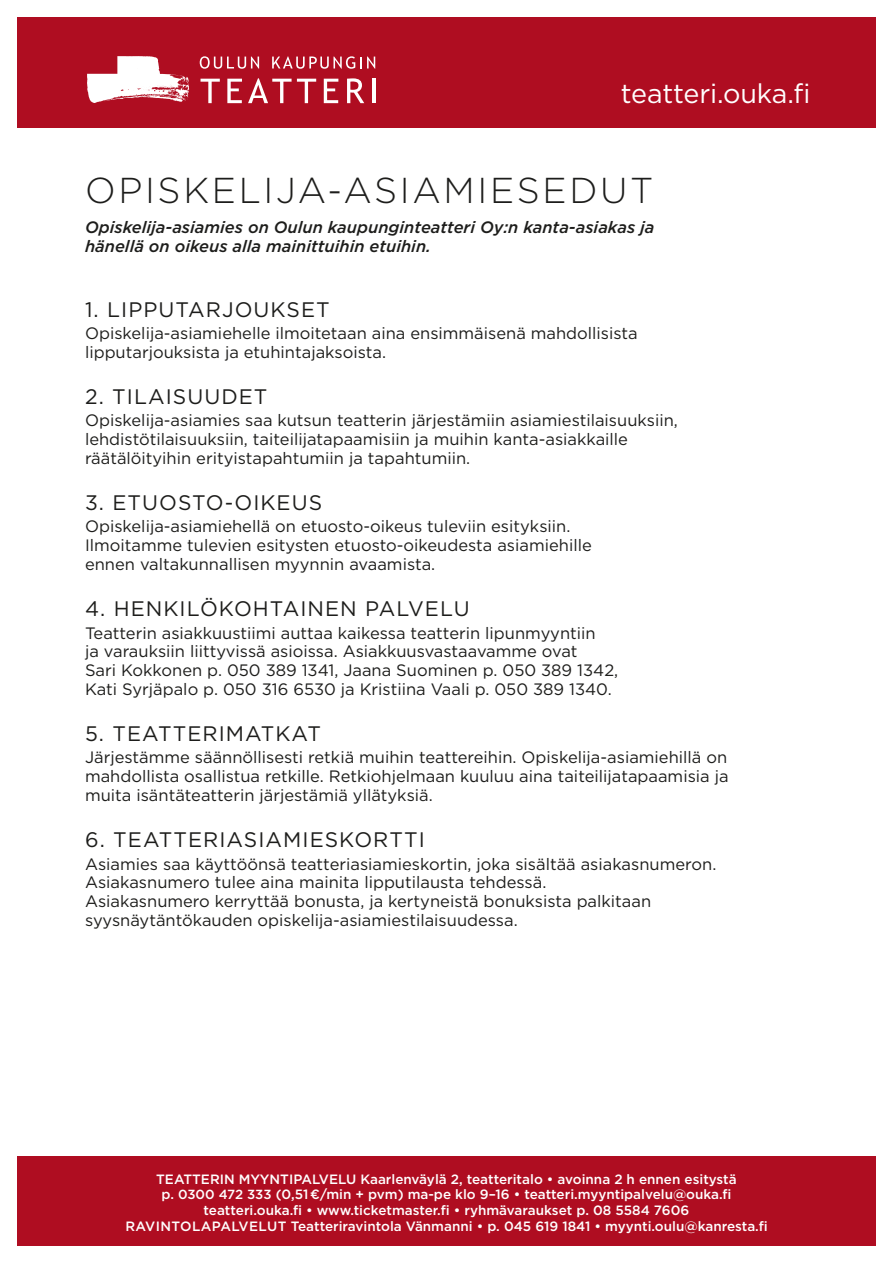
<style>
.page{position:relative;width:893px;height:1263px;background:#fff}
.page>*{position:absolute;margin:0;border:0;box-sizing:border-box;transform-origin:0 0}
.otsikko{font:300 36px "Gotham";letter-spacing:.075em;color:#1d1d1b}
.otsikko-2{font:27px "Gotham";letter-spacing:-.005em;color:#fff}
.otsikko-3{font:21px "Gotham";letter-spacing:.05em;color:#1d1d1b}
.leipis{font:16.5px/18.8px "Gotham";color:#1d1d1b}
.leipis-2{font:italic 500 16.5px/18.8px "Gotham";color:#1d1d1b}
.t1{font:500 13.5px/15.8px "Gotham";color:#fff;text-align:center}
.s1{font-size:13.2px}
</style>
<div class="page">
<div style="left:17px;top:1157px;width:859px;height:89px;background:#af0d21"></div>
<div style="left:17px;top:17px;width:859px;height:111px;background:#af0d21"></div>
<img style="left:88px;top:56px;width:119px;height:47px">
<svg style="left:201px;top:79px;width:19px;height:24px"></svg>
<svg style="left:227px;top:79px;width:15px;height:24px"></svg>
<svg style="left:248px;top:78px;width:68px;height:25px"></svg>
<svg style="left:324px;top:79px;width:14px;height:24px"></svg>
<svg style="left:347px;top:78px;width:17px;height:25px"></svg>
<hr style="left:372px;top:79px;width:3px;height:24px;background:#fff">
<svg style="left:200px;top:56px;width:59px;height:13px"></svg>
<svg style="left:272px;top:56px;width:103px;height:13px"></svg>
<p class="otsikko-2" style="left:621px;top:76px;width:191px">teatteri.ouka.fi</p>
<p class="otsikko" style="left:85px;top:168px;width:570px">OPISKELIJA-ASIAMIESEDUT</p>
<p class="leipis-2" style="left:85px;top:217px;width:571px">Opiskelija-asiamies on Oulun kaupunginteatteri Oy:n kanta-asiakas ja hänellä on oikeus alla mainittuihin etuihin.</p>
<p class="otsikko-3" style="left:85px;top:296px;width:246px">1. LIPPUTARJOUKSET</p>
<p class="leipis" style="left:85px;top:323px;width:554px">Opiskelija-asiamiehelle ilmoitetaan aina ensimmäisenä mahdollisista lipputarjouksista ja etuhintajaksoista.</p>
<p class="otsikko-3" style="left:85px;top:383px;width:184px">2. TILAISUUDET</p>
<p class="leipis" style="left:85px;top:411px;width:594px">Opiskelija-asiamies saa kutsun teatterin järjestämiin asiamiestilaisuuksiin, lehdistötilaisuuksiin, taiteilijatapaamisiin ja muihin kanta-asiakkaille räätälöityihin erityistapahtumiin ja tapahtumiin.</p>
<p class="otsikko-3" style="left:85px;top:489px;width:239px">3. ETUOSTO-OIKEUS</p>
<p class="leipis" style="left:85px;top:517px;width:508px">Opiskelija-asiamiehellä on etuosto-oikeus tuleviin esityksiin.<br>Ilmoitamme tulevien esitysten etuosto-oikeudesta asiamiehille ennen valtakunnallisen myynnin avaamista.</p>
<p class="otsikko-3" style="left:85px;top:595px;width:386px">4. HENKILÖKOHTAINEN PALVELU</p>
<p class="leipis" style="left:85px;top:623px;width:535px">Teatterin asiakkuustiimi auttaa kaikessa teatterin lipunmyyntiin<br>ja varauksiin liittyvissä asioissa. Asiakkuusvastaavamme ovat<br>Sari Kokkonen p. 050 389 1341, Jaana Suominen p. 050 389 1342, Kati Syrjäpalo p. 050 316 6530 ja Kristiina Vaali p. 050 389 1340.</p>
<p class="otsikko-3" style="left:85px;top:720px;width:237px">5. TEATTERIMATKAT</p>
<p class="leipis" style="left:85px;top:748px;width:645px;text-align:justify">Järjestämme säännöllisesti retkiä muihin teattereihin. Opiskelija-asiamiehillä on mahdollista osallistua retkille. Retkiohjelmaan kuuluu aina taiteilijatapaamisia ja muita isäntäteatterin järjestämiä yllätyksiä.</p>
<p class="otsikko-3" style="left:85px;top:826px;width:341px">6. TEATTERIASIAMIESKORTTI</p>
<p class="leipis" style="left:85px;top:854px;width:633px">Asiamies saa käyttöönsä teatteriasiamieskortin, joka sisältää asiakasnumeron.<br>Asiakasnumero tulee aina mainita lipputilausta tehdessä.<br>Asiakasnumero kerryttää bonusta, ja kertyneistä bonuksista palkitaan syysnäytäntökauden opiskelija-asiamiestilaisuudessa.</p>
<p class="t1" style="left:156px;top:1171px;width:582px">TEATTERIN MYYNTIPALVELU Kaarlenväylä 2, teatteritalo • avoinna 2 h ennen esitystä p. <span class="s1">0300 472 333</span> (0,51 €/min + pvm) ma-pe klo 9–16 • teatteri.myyntipalvelu@ouka.fi teatteri.ouka.fi • www.ticketmaster.fi • ryhmävaraukset p. 08 5584 7606</p>
<p class="t1" style="left:125px;top:1218px;width:644px">RAVINTOLAPALVELUT Teatteriravintola Vänmanni • p. 045 619 1841 • myynti.oulu@kanresta.fi</p>
</div>
